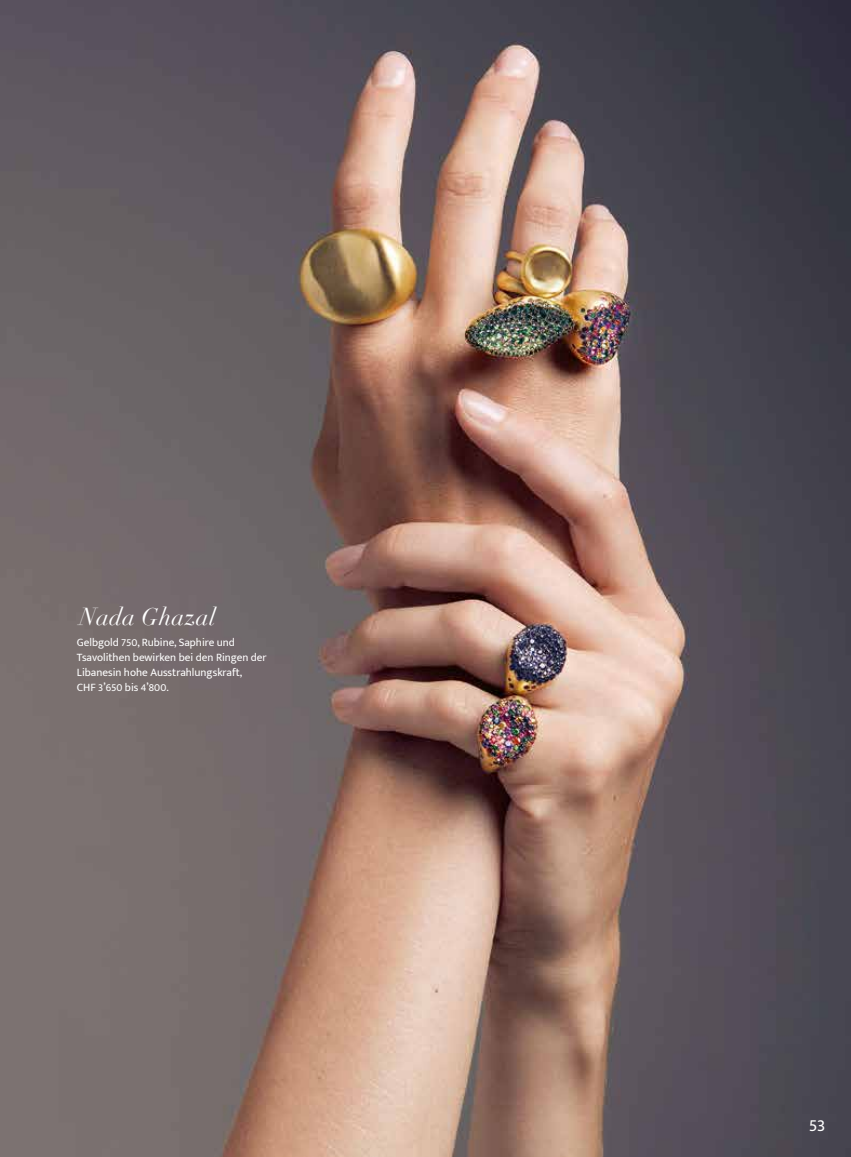
<style>
.page{position:relative;width:851px;height:1157px;background:#fff}
.page>*{position:absolute;margin:0;border:0;box-sizing:border-box;transform-origin:0 0}
.t1{font:italic 24px "Didot";letter-spacing:.01em;color:#fff}
.t2{font:18px "Mukta Mahee";color:#fff}
.t3{font:11.25px/15px "Mukta Mahee";color:#fff}
</style>
<div class="page">
<img style="left:0;top:0;width:850px;height:1157px">
<h1 class="t1" style="left:79px;top:602px;width:138px">Nada Ghazal</h1>
<p class="t3" style="left:77px;top:634px;width:191px">Gelbgold 750, Rubine, Saphire und Tsavolithen bewirken bei den Ringen der Libanesin hohe Ausstrahlungskraft,<br>CHF 3’650 bis 4’800.</p>
<h2 class="t2" style="left:808px;top:1113px;width:18px">53</h2>
</div>
